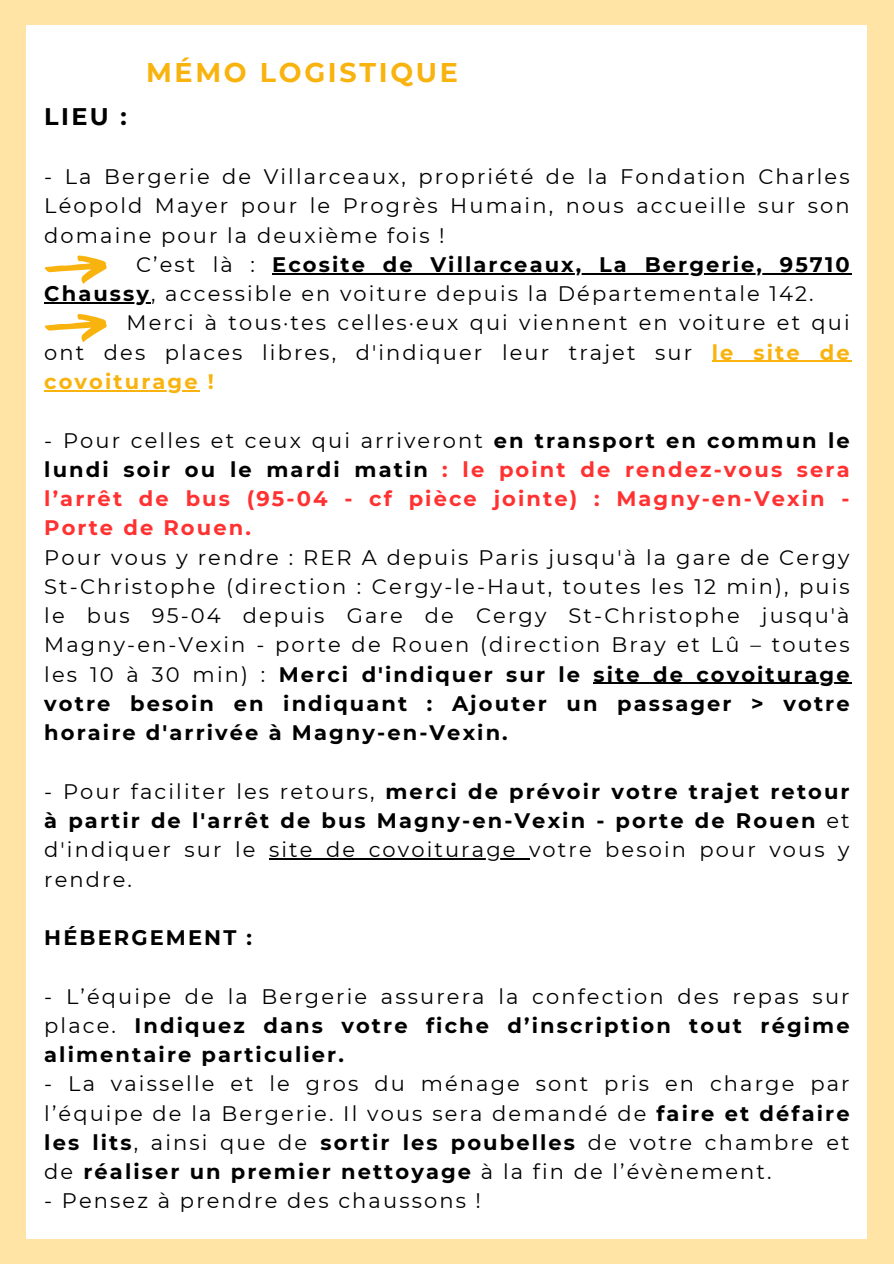
<style>
.page{position:relative;width:894px;height:1264px;background:#fff}
.page>*{position:absolute;margin:0;border:0;box-sizing:border-box;transform-origin:0 0}
.t1{font:700 27px "Montserrat";letter-spacing:.1em;color:#f9b30f}
.t2{font:700 24px "Montserrat";color:#000}
.t3{font:21px/29.2px "Montserrat";letter-spacing:.1em;color:#000}
.t4{font:700 21px/29.2px "Montserrat";letter-spacing:.1em;color:#000}
.t5{font:700 21px "Montserrat";letter-spacing:.1em;color:#f9b30f}
.s1{font-weight:700}
.s2{font-weight:400}
.s3{font-weight:700;color:#ff3131}
</style>
<div class="page">
<div style="left:0;top:0;width:893px;height:1263px;background:#ffe4a5"></div>
<div style="left:27px;top:25px;width:839px;height:1213px;background:#fff"></div>
<svg style="left:44px;top:255px;width:63px;height:28px"></svg>
<hr style="left:272px;top:273px;width:579px;height:1px;background:#000">
<hr style="left:44px;top:302px;width:107px;height:1px;background:#000">
<hr style="left:711px;top:361px;width:140px;height:1px;background:#f9b30f">
<hr style="left:44px;top:390px;width:156px;height:1px;background:#f9b30f">
<hr style="left:593px;top:682px;width:258px;height:2px;background:#000">
<hr style="left:269px;top:858px;width:260px;height:1px;background:#000">
<svg style="left:44px;top:314px;width:63px;height:28px"></svg>
<h2 class="t2" style="left:44px;top:101px;width:84px">LIEU :</h2>
<p class="t1" style="left:146px;top:56px;width:313px">MÉMO LOGISTIQUE</p>
<p class="t3" style="left:44px;top:162px;width:806px;text-align:justify">- La Bergerie de Villarceaux, propriété de la Fondation Charles Léopold Mayer pour le Progrès Humain, nous accueille sur son domaine pour la deuxième fois !</p>
<p class="t3" style="left:136px;top:250px;width:120px">C’est là :</p>
<p class="t4" style="left:272px;top:250px;width:578px">Ecosite de Villarceaux, La Bergerie, 95710</p>
<p class="t3" style="left:44px;top:279px;width:770px"><span class="s1">Chaussy</span>, accessible en voiture depuis la Départementale 142.</p>
<p class="t3" style="left:127px;top:308px;width:724px">Merci à tous·tes celles·eux qui viennent en voiture et qui</p>
<p class="t3" style="left:44px;top:337px;width:649px">ont des places libres, d'indiquer leur trajet sur</p>
<p class="t5" style="left:711px;top:339px;width:139px">le site de</p>
<p class="t5" style="left:44px;top:368px;width:171px">covoiturage !</p>
<p class="t4" style="left:44px;top:425px;width:806px"><span class="s2">- Pour celles et ceux qui arriveront</span> en transport en commun le lundi soir ou le mardi matin</p>
<h3 class="t3" style="left:44px;top:454px;width:806px;text-indent:398px"><span class="s3">: le point de rendez-vous sera l’arrêt de bus (95-04 - cf pièce jointe) : Magny-en-Vexin - Porte de Rouen.<br></span>Pour vous y rendre : RER A depuis Paris jusqu'à la gare de Cergy St-Christophe (direction : Cergy-le-Haut, toutes les 12 min), puis le bus 95-04 depuis Gare de Cergy St-Christophe jusqu'à Magny-en-Vexin - porte de Rouen (direction Bray et Lû – toutes</h3>
<p class="t4" style="left:44px;top:659px;width:537px"><span class="s2">les 10 à 30 min) :</span> Merci d'indiquer sur le</p>
<p class="t4" style="left:44px;top:659px;width:806px;text-align:justify;text-indent:549px">site de covoiturage votre besoin en indiquant : Ajouter un passager &gt; votre horaire d'arrivée à Magny-en-Vexin.</p>
<p class="t4" style="left:44px;top:776px;width:806px;text-align:justify"><span class="s2">- Pour faciliter les retours,</span> merci de prévoir votre trajet retour à partir de l'arrêt de bus Magny-en-Vexin - porte de Rouen <span class="s2">et d'indiquer sur le</span></p>
<p class="t3" style="left:269px;top:835px;width:582px">site de covoiturage votre besoin pour vous y</p>
<p class="t3" style="left:44px;top:864px;width:89px">rendre.</p>
<p class="t4" style="left:44px;top:922px;width:209px">HÉBERGEMENT :</p>
<p class="t3" style="left:44px;top:981px;width:806px">- L’équipe de la Bergerie assurera la confection des repas sur place. <span class="s1">Indiquez dans votre fiche d’inscription tout régime</span></p>
<p class="t4" style="left:44px;top:1039px;width:301px">alimentaire particulier.</p>
<p class="t3" style="left:44px;top:1069px;width:806px">- La vaisselle et le gros du ménage sont pris en charge par l’équipe de la Bergerie. Il vous sera demandé de <span class="s1">faire et défaire</span></p>
<p class="t4" style="left:44px;top:1127px;width:806px">les lits<span class="s2">, ainsi que de</span> sortir les poubelles <span class="s2">de votre chambre et de</span> réaliser un premier nettoyage <span class="s2">à la fin de l’évènement.</span></p>
<p class="t3" style="left:44px;top:1186px;width:438px">- Pensez à prendre des chaussons !</p>
</div>
